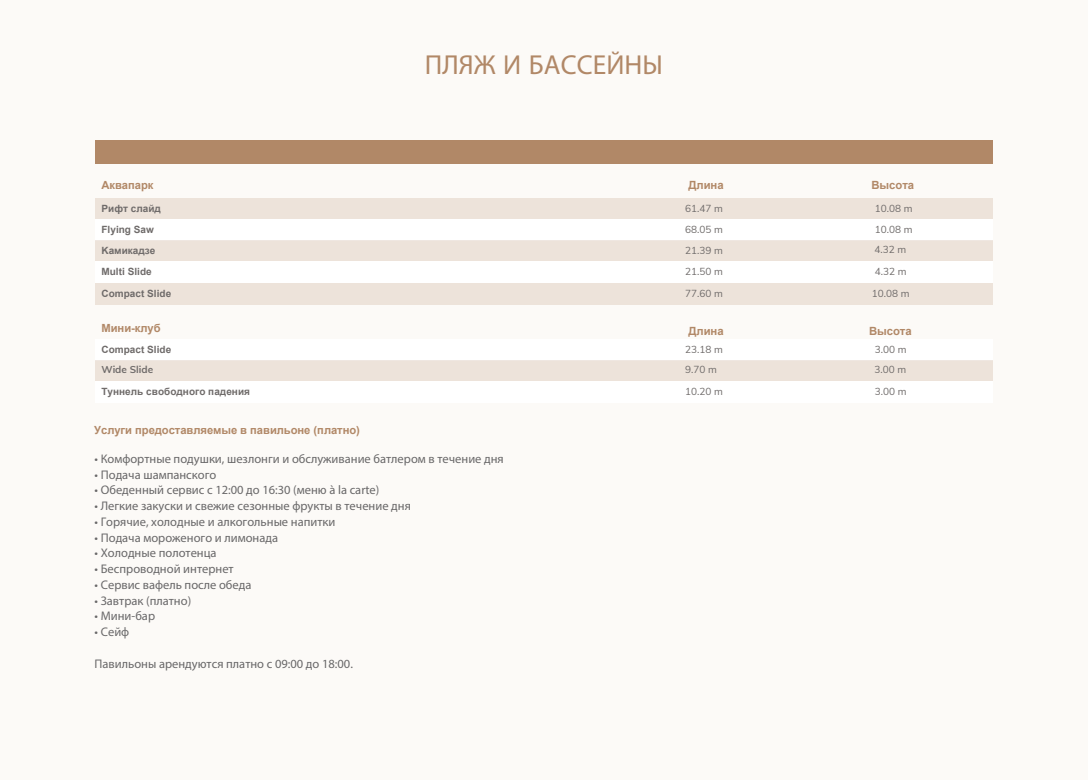
<style>
.page{position:relative;width:1088px;height:780px;background:#fcfaf7}
.page>*{position:absolute;margin:0;border:0;box-sizing:border-box;transform-origin:0 0}
.t1{font:27.5px "Myriad Pro";letter-spacing:.005em;color:#b18867}
.t2{font:12.5px "Myriad Pro";color:#696869}
.t3{font:700 11.25px "Arial";letter-spacing:-.005em;color:#b18867}
.t4{font:10px/21.6px "Muli";letter-spacing:.005em;color:#6f6b6a}
.t5{font:700 10px/20.8px "Arial";letter-spacing:.005em;color:#6f6b6a}
.t6{font:700 10px "Muli";letter-spacing:.005em;color:#6f6b6a}
</style>
<div class="page">
<div style="left:95px;top:140px;width:897px;height:23px;background:#b18867"></div>
<div style="left:95px;top:198px;width:897px;height:22px;background:#ede3da"></div>
<div style="left:95px;top:220px;width:897px;height:21px;background:#fff"></div>
<div style="left:95px;top:241px;width:897px;height:21px;background:#ede3da"></div>
<div style="left:95px;top:261px;width:897px;height:22px;background:#fff"></div>
<div style="left:95px;top:283px;width:897px;height:21px;background:#ede3da"></div>
<div style="left:95px;top:339px;width:897px;height:21px;background:#fff"></div>
<div style="left:95px;top:360px;width:897px;height:21px;background:#ede3da"></div>
<div style="left:95px;top:381px;width:897px;height:21px;background:#fff"></div>
<h1 class="t1" style="left:425px;top:48px;width:240px">ПЛЯЖ И БАССЕЙНЫ</h1>
<p class="t3" style="left:101px;top:178px;width:53px">Аквапарк</p>
<p class="t5" style="left:101px;top:198px;width:61px">Рифт слайд<br>Flying Saw<br>Kамикадзе</p>
<p class="t5" style="left:101px;top:261px;width:71px;line-height:21.9px">Multi Slide<br>Compact Slide</p>
<p class="t3" style="left:688px;top:178px;width:37px">Длина</p>
<p class="t4" style="left:685px;top:197px;width:39px">61.47 m</p>
<p class="t4" style="left:685px;top:239px;width:39px;text-align:justify">21.39 m 21.50 m 77.60 m</p>
<p class="t4" style="left:685px;top:218px;width:39px">68.05 m</p>
<p class="t3" style="left:871px;top:178px;width:44px">Высота</p>
<p class="t4" style="left:875px;top:197px;width:39px;line-height:21.1px">10.08 m<br>10.08 m</p>
<p class="t4" style="left:872px;top:238px;width:39px;text-align:center">4.32 m<br>4.32 m<br>10.08 m</p>
<p class="t3" style="left:101px;top:320px;width:61px">Мини-клуб</p>
<p class="t3" style="left:688px;top:324px;width:37px">Длина</p>
<p class="t3" style="left:869px;top:324px;width:44px">Высота</p>
<p class="t5" style="left:101px;top:339px;width:71px">Compact Slide</p>
<p class="t4" style="left:875px;top:338px;width:33px">3.00 m</p>
<p class="t6" style="left:101px;top:362px;width:53px">Wide Slide</p>
<p class="t5" style="left:101px;top:381px;width:150px">Туннель свободного падения</p>
<p class="t4" style="left:685px;top:338px;width:39px">23.18 m</p>
<p class="t4" style="left:874px;top:358px;width:34px">3.00 m<br>3.00 m</p>
<p class="t4" style="left:685px;top:358px;width:39px">9.70 m<br>10.20 m</p>
<p class="t3" style="left:94px;top:422px;width:267px">Услуги предоставляемые в павильоне (платно)</p>
<p class="t2" style="left:95px;top:451px;width:411px">• Комфортные подушки, шезлонги и обслуживание батлером в течение дня</p>
<p class="t2" style="left:95px;top:467px;width:123px">• Подача шампанского</p>
<p class="t2" style="left:95px;top:482px;width:286px">• Обеденный сервис с 12:00 до 16:30 (меню à la carte)</p>
<p class="t2" style="left:95px;top:498px;width:318px">• Легкие закуски и свежие сезонные фрукты в течение дня</p>
<p class="t2" style="left:95px;top:514px;width:242px">• Горячие, холодные и алкогольные напитки</p>
<p class="t2" style="left:95px;top:530px;width:185px">• Подача мороженого и лимонада</p>
<p class="t2" style="left:95px;top:545px;width:124px">• Холодные полотенца</p>
<p class="t2" style="left:95px;top:561px;width:141px">• Беспроводной интернет</p>
<p class="t2" style="left:95px;top:577px;width:158px">• Сервис вафель после обеда</p>
<p class="t2" style="left:95px;top:592px;width:98px">• Завтрак (платно)</p>
<p class="t2" style="left:95px;top:608px;width:62px">• Мини-бар</p>
<p class="t2" style="left:95px;top:624px;width:36px">• Сейф</p>
<p class="t2" style="left:95px;top:655px;width:260px">Павильоны арендуются платно с 09:00 до 18:00.</p>
</div>
